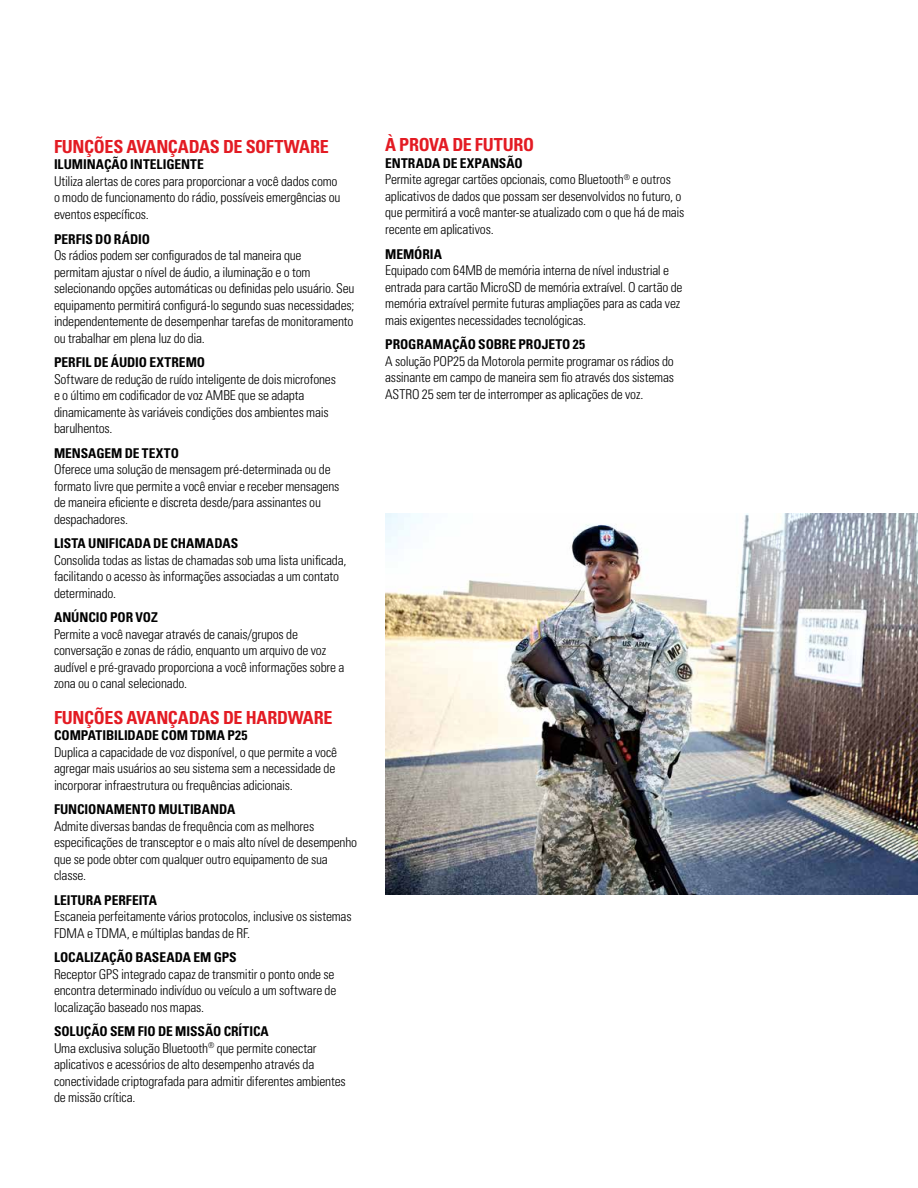
<style>
.page{position:relative;width:918px;height:1188px;background:#fff}
.page>*{position:absolute;margin:0;border:0;box-sizing:border-box;transform-origin:0 0}
.t1{font:700 condensed 18px "Univers LT Std";letter-spacing:-.02em;color:#e31b23}
.t2{font:300 condensed 13.5px/16.5px "Univers LT Std";letter-spacing:-.015em;color:#000}
.t3{font:700 condensed 13.5px "Univers LT Std";letter-spacing:-.005em;color:#000}
.s1{font-weight:700}
</style>
<div class="page">
<img style="left:385px;top:514px;width:533px;height:380px">
<h1 class="t1" style="left:54px;top:136px;width:276px">FUNÇÕES AVANÇADAS DE SOFTWARE</h1>
<p class="t3" style="left:54px;top:156px;width:151px">ILUMINAÇÃO INTELIGENTE</p>
<p class="t2" style="left:54px;top:173px;width:288px">Utiliza alertas de cores para proporcionar a você dados como o modo de funcionamento do rádio, possíveis emergências ou eventos específicos.</p>
<p class="t3" style="left:54px;top:231px;width:98px">PERFIS DO RÁDIO</p>
<p class="t2" style="left:54px;top:247px;width:302px">Os rádios podem ser configurados de tal maneira que<br>permitam ajustar o nível de áudio, a iluminação e o tom selecionando opções automáticas ou definidas pelo usuário. Seu equipamento permitirá configurá-lo segundo suas necessidades; independentemente de desempenhar tarefas de monitoramento ou trabalhar em plena luz do dia.</p>
<p class="t3" style="left:54px;top:354px;width:153px">PERFIL DE ÁUDIO EXTREMO</p>
<p class="t2" style="left:54px;top:371px;width:284px">Software de redução de ruído inteligente de dois microfones e o último em codificador de voz AMBE que se adapta dinamicamente às variáveis condições dos ambientes mais barulhentos.</p>
<p class="t3" style="left:54px;top:445px;width:126px">MENSAGEM DE TEXTO</p>
<p class="t2" style="left:54px;top:461px;width:287px">Oferece uma solução de mensagem pré-determinada ou de formato livre que permite a você enviar e receber mensagens de maneira eficiente e discreta desde/para assinantes ou despachadores.</p>
<p class="t3" style="left:54px;top:535px;width:186px">LISTA UNIFICADA DE CHAMADAS</p>
<p class="t2" style="left:54px;top:552px;width:294px">Consolida todas as listas de chamadas sob uma lista unificada, facilitando o acesso às informações associadas a um contato determinado.</p>
<p class="t3" style="left:54px;top:609px;width:105px">ANÚNCIO POR VOZ</p>
<p class="t2" style="left:54px;top:626px;width:292px">Permite a você navegar através de canais/grupos de conversação e zonas de rádio, enquanto um arquivo de voz audível e pré-gravado proporciona a você informações sobre a zona ou o canal selecionado.</p>
<h1 class="t1" style="left:54px;top:706px;width:280px">FUNÇÕES AVANÇADAS DE HARDWARE</h1>
<p class="t3" style="left:54px;top:727px;width:195px">COMPATIBILIDADE COM TDMA P25</p>
<p class="t2" style="left:54px;top:744px;width:285px">Duplica a capacidade de voz disponível, o que permite a você agregar mais usuários ao seu sistema sem a necessidade de incorporar infraestrutura ou frequências adicionais.</p>
<p class="t3" style="left:54px;top:801px;width:183px">FUNCIONAMENTO MULTIBANDA</p>
<p class="t2" style="left:54px;top:818px;width:305px">Admite diversas bandas de frequência com as melhores especificações de transceptor e o mais alto nível de desempenho que se pode obter com qualquer outro equipamento de sua classe.</p>
<p class="t3" style="left:54px;top:892px;width:105px">LEITURA PERFEITA</p>
<p class="t2" style="left:54px;top:908px;width:299px">Escaneia perfeitamente vários protocolos, inclusive os sistemas<br>FDMA e TDMA, e múltiplas bandas de RF.</p>
<p class="t3" style="left:54px;top:949px;width:184px">LOCALIZAÇÃO BASEADA EM GPS</p>
<p class="t2" style="left:54px;top:966px;width:284px">Receptor GPS integrado capaz de transmitir o ponto onde se encontra determinado indivíduo ou veículo a um software de localização baseado nos mapas.</p>
<p class="t2" style="left:54px;top:1023px;width:293px"><span class="s1">SOLUÇÃO SEM FIO DE MISSÃO CRÍTICA<br></span>Uma exclusiva solução Bluetooth<sup>®</sup> que permite conectar aplicativos e acessórios de alto desempenho através da conectividade criptografada para admitir diferentes ambientes de missão crítica.</p>
<h1 class="t1" style="left:385px;top:134px;width:150px">À PROVA DE FUTURO</h1>
<p class="t2" style="left:385px;top:155px;width:301px"><span class="s1">ENTRADA DE EXPANSÃO<br></span>Permite agregar cartões opcionais, como Bluetooth<sup>®</sup> e outros aplicativos de dados que possam ser desenvolvidos no futuro, o que permitirá a você manter-se atualizado com o que há de mais recente em aplicativos.</p>
<p class="t3" style="left:385px;top:246px;width:58px">MEMÓRIA</p>
<p class="t2" style="left:385px;top:262px;width:299px">Equipado com 64MB de memória interna de nível industrial e entrada para cartão MicroSD de memória extraível. O cartão de memória extraível permite futuras ampliações para as cada vez mais exigentes necessidades tecnológicas.</p>
<p class="t3" style="left:385px;top:336px;width:201px">PROGRAMAÇÃO SOBRE PROJETO 25</p>
<p class="t2" style="left:385px;top:353px;width:290px;text-align:justify">A solução POP25 da Motorola permite programar os rádios do assinante em campo de maneira sem fio através dos sistemas ASTRO 25 sem ter de interromper as aplicações de voz.</p>
</div>
